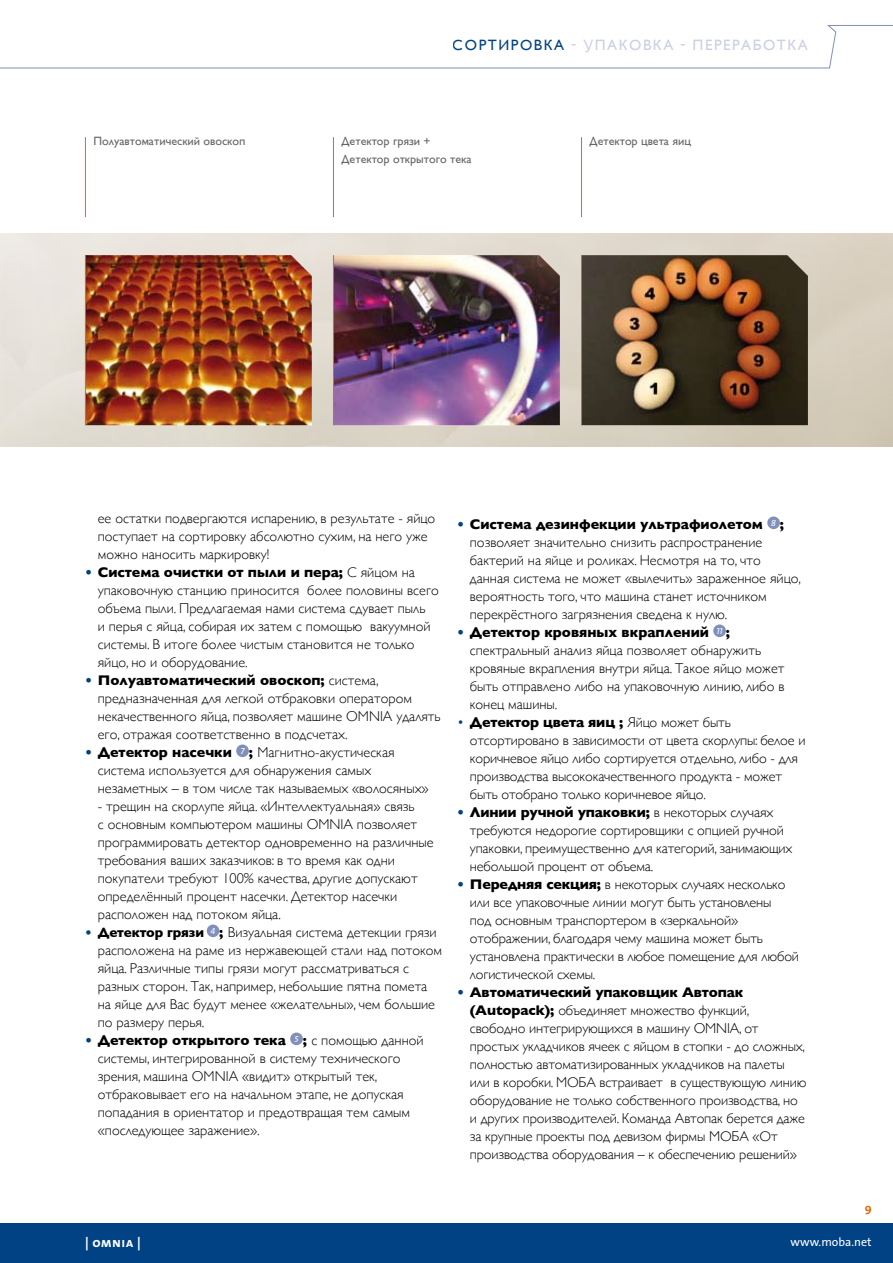
<style>
.page{position:relative;width:893px;height:1263px;background:#fff}
.page>*{position:absolute;margin:0;border:0;box-sizing:border-box;transform-origin:0 0}
.t1{font:15px "Gill Sans";letter-spacing:.1em;color:#cbd0e3}
.t2{font:300 14.25px/18px "Gill Sans";color:#000}
.t3{font:13.5px "The Sans Bold Caps";letter-spacing:.025em;color:#fff}
.t4{font:12px "Gill Sans";color:#646567}
.t5{font:12px "The Sans";color:#fff}
.t6{font:700 12px "The Sans";color:#e4680b}
.s1{color:#004283}
.s2{font-weight:700;color:#004283}
.s3{font-weight:700}
.s4{font-weight:700;font-size:13.5px;color:#004283}
.s5{font-weight:700;font-size:13.5px}
</style>
<div class="page">
<div style="left:0;top:1223px;width:893px;height:40px;background:#004283"></div>
<div style="left:0;top:234px;width:893px;height:212px;background:linear-gradient(to right,#e8e4dc,#d6ccbc)"></div>
<img style="left:582px;top:255px;width:226px;height:170px">
<img style="left:334px;top:255px;width:226px;height:170px">
<img style="left:86px;top:255px;width:226px;height:170px">
<svg style="left:0;top:25px;width:893px;height:44px"></svg>
<hr style="left:85px;top:137px;width:1px;height:80px;background:#e4680b">
<hr style="left:333px;top:137px;width:1px;height:80px;background:#e4680b">
<hr style="left:581px;top:137px;width:1px;height:80px;background:#e4680b">
<hr style="left:85px;top:255px;width:1px;height:170px;background:#e4680b">
<hr style="left:333px;top:255px;width:1px;height:170px;background:#e4680b">
<hr style="left:581px;top:255px;width:1px;height:170px;background:#e4680b">
<div style="left:236px;top:744px;width:13px;height:13px;background:#8090ba;border-radius:50%"></div>
<div style="left:207px;top:924px;width:12px;height:13px;background:#8090ba;border-radius:50%"></div>
<div style="left:290px;top:1032px;width:13px;height:13px;background:#8090ba;border-radius:50%"></div>
<div style="left:767px;top:516px;width:13px;height:13px;background:#8090ba;border-radius:50%"></div>
<div style="left:713px;top:624px;width:13px;height:13px;background:#8090ba;border-radius:50%"></div>
<p class="t4" style="left:94px;top:134px;width:153px">Полуавтоматический овоскоп</p>
<p class="t1" style="left:453px;top:36px;width:357px"><span class="s1">СОРТИРОВКА</span> - УПАКОВКА - ПЕРЕРАБОТКА</p>
<p class="t4" style="left:342px;top:134px;width:90px">Детектор грязи +</p>
<p class="t4" style="left:590px;top:134px;width:103px">Детектор цвета яиц</p>
<p class="t4" style="left:342px;top:152px;width:131px">Детектор открытого тека</p>
<p class="t2" style="left:98px;top:509px;width:339px">ее остатки подвергаются испарению, в результате - яйцо поступает на сортировку абсолютно сухим, на него уже можно наносить маркировку!</p>
<p class="t2" style="left:98px;top:563px;width:343px;text-indent:-13px"><span class="s2">•</span> <span class="s3">Система очистки от пыли и пера;</span> С яйцом на упаковочную станцию приносится более половины всего объема пыли. Предлагаемая нами система сдувает пыль<br>и перья с яйца, собирая их затем с помощью вакуумной системы. В итоге более чистым становится не только яйцо, но и оборудование.</p>
<p class="t2" style="left:98px;top:671px;width:344px;text-indent:-13px"><span class="s2">•</span> <span class="s3">Полуавтоматический овоскоп;</span> система, предназначенная для легкой отбраковки оператором некачественного яйца, позволяет машине OMNIA удалять его, отражая соответственно в подсчетах.</p>
<p class="t2" style="left:98px;top:743px;width:332px;text-indent:-13px"><span class="s2">•</span> <span class="s3">Детектор насечки</span> <sup>7</sup> <span class="s3">;</span> Магнитно-акустическая система используется для обнаружения самых незаметных – в том числе так называемых «волосяных»</p>
<p class="t2" style="left:98px;top:797px;width:337px">- трещин на скорлупе яйца. «Интеллектуальная» связь<br>с основным компьютером машины OMNIA позволяет программировать детектор одновременно на различные требования ваших заказчиков: в то время как одни покупатели требуют 100% качества, другие допускают определённый процент насечки. Детектор насечки расположен над потоком яйца.</p>
<p class="t2" style="left:98px;top:923px;width:346px;text-indent:-13px"><span class="s4">•</span> <span class="s5">Детектор грязи</span> <sup>4</sup> <span class="s3">;</span> Визуальная система детекции грязи расположена на раме из нержавеющей стали над потоком яйца. Различные типы грязи могут рассматриваться с разных сторон. Так, например, небольшие пятна помета на яйце для Вас будут менее «желательны», чем большие по размеру перья.</p>
<p class="t2" style="left:98px;top:1031px;width:327px;text-indent:-13px"><span class="s2">•</span> <span class="s3">Детектор открытого тека</span> <sup>5</sup> <span class="s3">;</span> с помощью данной системы, интегрированной в систему технического зрения, машина OMNIA «видит» открытый тек, отбраковывает его на начальном этапе, не допуская попадания в ориентатор и предотвращая тем самым «последующее заражение».</p>
<p class="t2" style="left:470px;top:515px;width:333px;text-indent:-13px"><span class="s2">•</span> <span class="s3">Система дезинфекции ультрафиолетом</span> <sup>8</sup> <span class="s3">; </span>позволяет значительно снизить распространение бактерий на яйце и роликах. Несмотря на то, что данная система не может «вылечить» зараженное яйцо, вероятность того, что машина станет источником перекрёстного загрязнения сведена к нулю.</p>
<p class="t2" style="left:470px;top:623px;width:316px;text-indent:-13px"><span class="s2">•</span> <span class="s3">Детектор кровяных вкраплений</span> <sup>11</sup> <span class="s3">; </span>спектральный анализ яйца позволяет обнаружить кровяные вкрапления внутри яйца. Такое яйцо может быть отправлено либо на упаковочную линию, либо в конец машины.</p>
<p class="t2" style="left:470px;top:713px;width:337px;text-indent:-13px"><span class="s1">•</span> <span class="s3">Детектор цвета яиц ;</span> Яйцо может быть отсортировано в зависимости от цвета скорлупы: белое и коричневое яйцо либо сортируется отдельно, либо - для производства высококачественного продукта - может быть отобрано только коричневое яйцо.</p>
<p class="t2" style="left:470px;top:803px;width:324px;text-indent:-13px"><span class="s2">•</span> <span class="s3">Линии ручной упаковки;</span> в некоторых случаях требуются недорогие сортировщики с опцией ручной упаковки, преимущественно для категорий, занимающих небольшой процент от объема.</p>
<p class="t2" style="left:470px;top:875px;width:331px;text-indent:-13px"><span class="s2">•</span> <span class="s3">Передняя секция;</span> в некоторых случаях несколько или все упаковочные линии могут быть установлены<br>под основным транспортером в «зеркальной» отображении, благодаря чему машина может быть установлена практически в любое помещение для любой логистической схемы.</p>
<p class="t2" style="left:470px;top:983px;width:338px;text-indent:-13px"><span class="s2">•</span> <span class="s3">Автоматический упаковщик Автопак (Autopack);</span> объединяет множество функций, свободно интегрирующихся в машину OMNIA, от простых укладчиков ячеек с яйцом в стопки - до сложных, полностью автоматизированных укладчиков на палеты или в коробки. МОБА встраивает в существующую линию оборудование не только собственного производства, но и других производителей. Команда Автопак берется даже за крупные проекты под девизом фирмы МОБА «От производства оборудования – к обеспечению решений»</p>
<p class="t3" style="left:85px;top:1231px;width:57px">| omnia |</p>
<p class="t6" style="left:865px;top:1198px;width:8px">9</p>
<p class="t5" style="left:790px;top:1232px;width:83px">www.moba.net</p>
</div>
